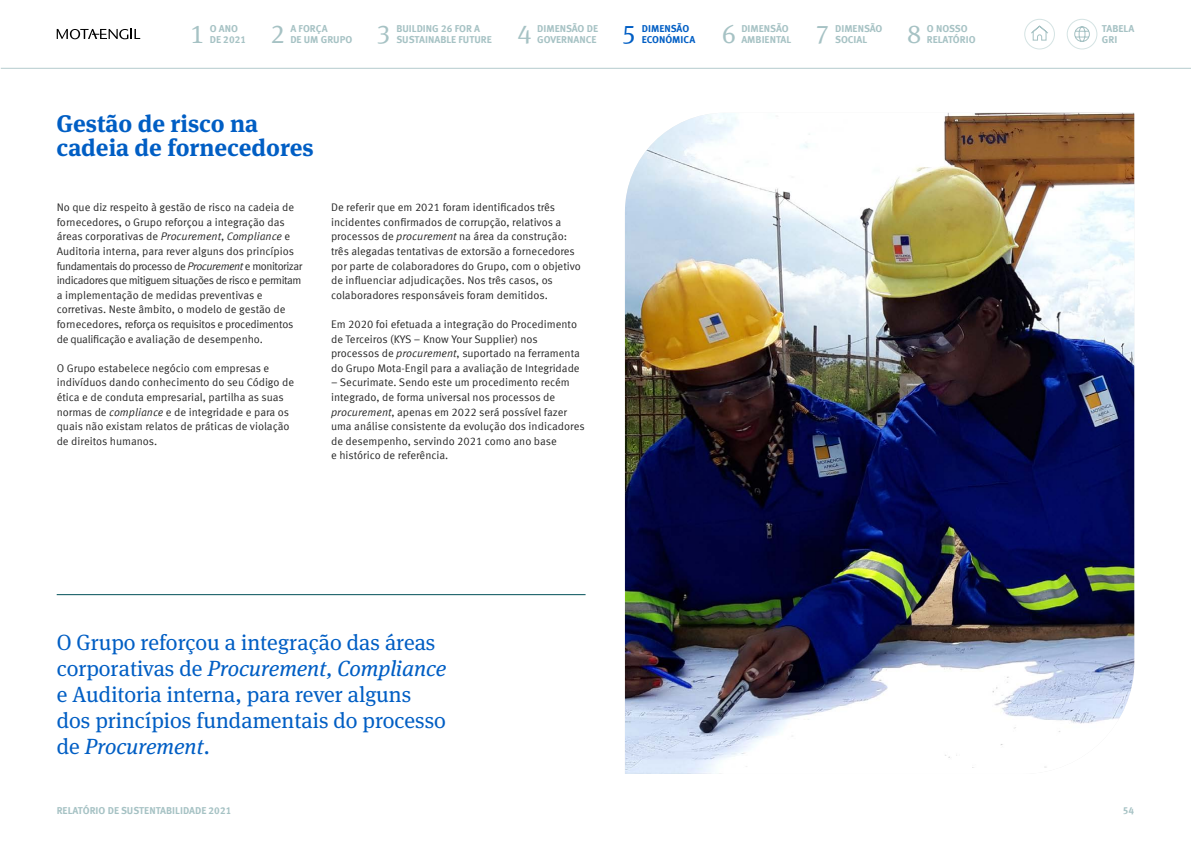
<style>
.page{position:relative;width:1191px;height:842px;background:#fff}
.page>*{position:absolute;margin:0;border:0;box-sizing:border-box;transform-origin:0 0}
.t1{font:26px "Meta Serif Tf";color:#a6c2c4}
.t2{font:26px "Meta Serif Tf";color:#005ec4}
.t3{font:700 24px/24px "Meta Serif Pro";color:#005ec4}
.t4{font:22px/26px "Meta Serif Pro";color:#005ec4}
.t5{font:11px/14.6px "Meta Offc Norm";color:#282828}
.t6{font:700 10px/11px "Meta Offc";color:#a6c2c4}
.t7{font:700 10px/11px "Meta Offc";color:#005ec4}
.s1{font-family:"Meta Offc Norm Ita"}
.s2{font-style:italic}
</style>
<div class="page">
<svg style="left:57px;top:29px;width:83px;height:10px"></svg>
<div style="left:1024px;top:19px;width:31px;height:30px;border:1px solid #d4e3e3;border-radius:50%"></div>
<svg style="left:1031px;top:25px;width:17px;height:16px"></svg>
<div style="left:1066px;top:19px;width:31px;height:30px;border:1px solid #d4e3e3;border-radius:50%"></div>
<svg style="left:1074px;top:26px;width:16px;height:16px"></svg>
<hr style="left:1px;top:68px;width:1190px;height:1px;background:#005058">
<img style="left:625px;top:113px;width:509px;height:661px">
<hr style="left:57px;top:594px;width:528px;height:1px;background:#005058">
<p class="t6" style="left:210px;top:23px;width:38px">O ANO<br>DE 2021</p>
<h1 class="t2" style="left:622px;top:19px;width:16px">5</h1>
<p class="t7" style="left:642px;top:23px;width:55px">DIMENSÃO<br>ECONÓMICA</p>
<h1 class="t1" style="left:270px;top:19px;width:16px">2</h1>
<p class="t6" style="left:290px;top:23px;width:64px">A FORÇA<br>DE UM GRUPO</p>
<h1 class="t1" style="left:721px;top:19px;width:16px">6</h1>
<p class="t6" style="left:741px;top:23px;width:51px">DIMENSÃO<br>AMBIENTAL</p>
<h1 class="t1" style="left:815px;top:19px;width:16px">7</h1>
<p class="t6" style="left:835px;top:23px;width:49px">DIMENSÃO<br>SOCIAL</p>
<h1 class="t1" style="left:907px;top:19px;width:16px">8</h1>
<p class="t6" style="left:927px;top:23px;width:42px">O NOSSO</p>
<p class="t6" style="left:396px;top:23px;width:97px">BUILDING 26 FOR A<br>SUSTAINABLE FUTURE</p>
<h1 class="t1" style="left:517px;top:19px;width:16px">4</h1>
<p class="t6" style="left:537px;top:23px;width:62px">DIMENSÃO DE</p>
<h1 class="t1" style="left:376px;top:19px;width:16px">3</h1>
<p class="t6" style="left:927px;top:34px;width:50px">RELATÓRIO</p>
<h1 class="t1" style="left:190px;top:19px;width:16px">1</h1>
<p class="t6" style="left:537px;top:34px;width:61px">GOVERNANCE</p>
<h2 class="t3" style="left:56px;top:109px;width:259px">Gestão de risco na cadeia de fornecedores</h2>
<p class="t5" style="left:57px;top:200px;width:247px">No que diz respeito à gestão de risco na cadeia de fornecedores, o Grupo reforçou a integração das áreas corporativas de <span class="s1">Procurement</span>, <span class="s1">Compliance</span> e Auditoria interna, para rever alguns dos princípios fundamentais do processo de <span class="s1">Procurement</span> e monitorizar indicadores que mitiguem situações de risco e permitam a implementação de medidas preventivas e corretivas. Neste âmbito, o modelo de gestão de fornecedores, reforça os requisitos e procedimentos de qualificação e avaliação de desempenho.</p>
<p class="t5" style="left:57px;top:361px;width:239px">O Grupo estabelece negócio com empresas e indivíduos dando conhecimento do seu Código de ética e de conduta empresarial, partilha as suas normas de <span class="s1">compliance</span> e de integridade e para os quais não existam relatos de práticas de violação de direitos humanos.</p>
<p class="t5" style="left:331px;top:200px;width:251px">De referir que em 2021 foram identificados três incidentes confirmados de corrupção, relativos a processos de <span class="s1">procurement</span> na área da construção: três alegadas tentativas de extorsão a fornecedores por parte de colaboradores do Grupo, com o objetivo de influenciar adjudicações. Nos três casos, os colaboradores responsáveis foram demitidos.</p>
<p class="t5" style="left:331px;top:317px;width:250px">Em 2020 foi efetuada a integração do Procedimento de Terceiros (KYS – Know Your Supplier) nos processos de <span class="s1">procurement</span>, suportado na ferramenta do Grupo Mota-Engil para a avaliação de Integridade</p>
<p class="t5" style="left:331px;top:376px;width:255px">– Securimate. Sendo este um procedimento recém integrado, de forma universal nos processos de <span class="s1">procurement</span>, apenas em 2022 será possível fazer uma análise consistente da evolução dos indicadores de desempenho, servindo 2021 como ano base<br>e histórico de referência.</p>
<h3 class="t4" style="left:57px;top:628px;width:391px">O Grupo reforçou a integração das áreas corporativas de <span class="s2">Procurement, Compliance </span>e Auditoria interna, para rever alguns dos princípios fundamentais do processo de <span class="s2">Procurement</span>.</h3>
<p class="t6" style="left:1102px;top:23px;width:34px">TABELA<br>GRI</p>
<p class="t6" style="left:57px;top:805px;width:176px">RELATÓRIO DE SUSTENTABILIDADE 2021</p>
<p class="t6" style="left:1122px;top:805px;width:13px">54</p>
</div>
